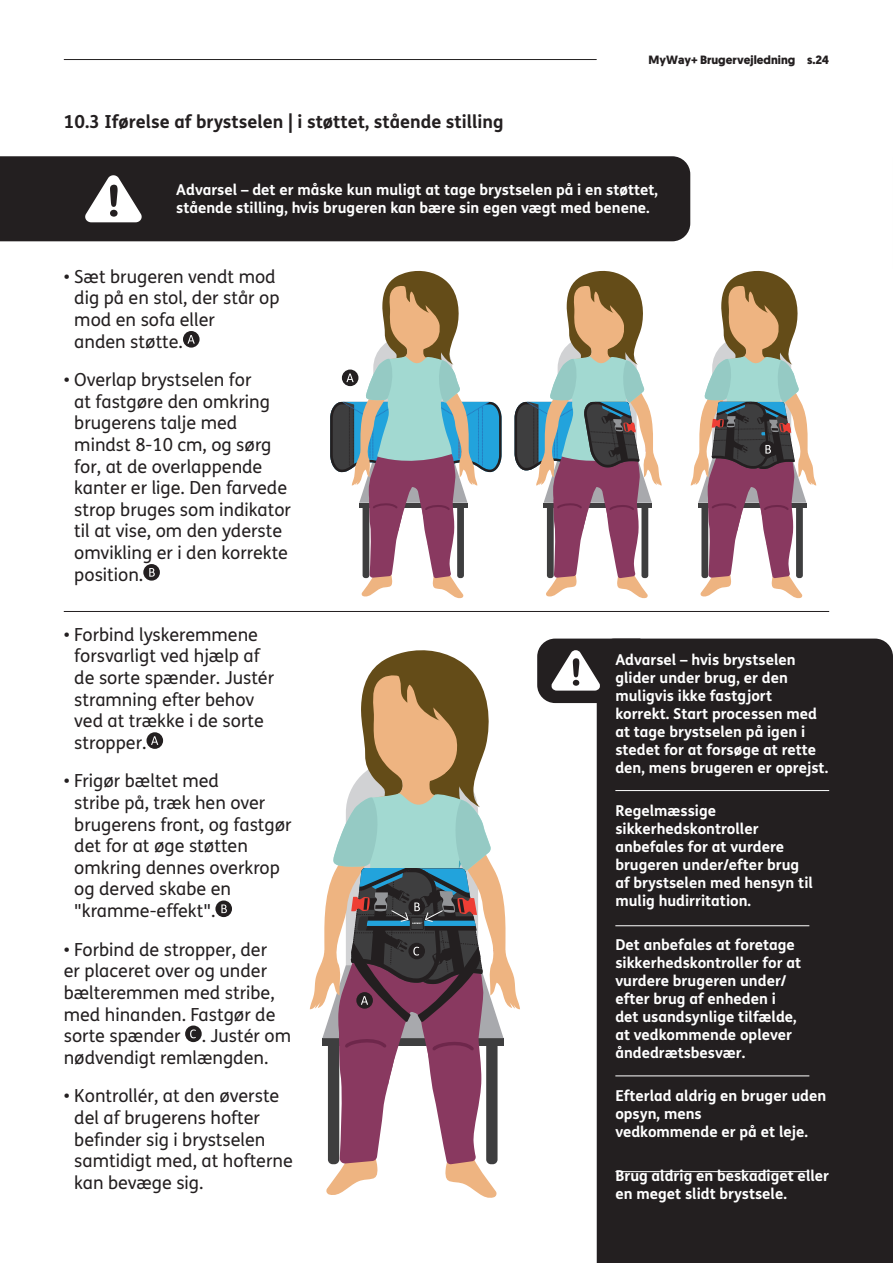
<style>
.page{position:relative;width:893px;height:1263px;background:#fff}
.page>*{position:absolute;margin:0;border:0;box-sizing:border-box;transform-origin:0 0}
.t1{font:18px/21.6px "FS Me";color:#231f20}
.t2{font:700 18px "FS Me";color:#231f20}
.t3{font:700 15px/18px "FS Me";color:#fff}
.t4{font:700 12px "Geomanist";color:#231f20}
</style>
<div class="page">
<hr style="left:64px;top:59px;width:532px;height:1px;background:#231f20">
<svg style="left:310px;top:905px;width:210px;height:104px"></svg>
<div style="left:597px;top:639px;width:296px;height:624px;background:#231f20"></div>
<div style="left:0;top:156px;width:690px;height:85px;background:#231f20"></div>
<svg style="left:85px;top:175px;width:57px;height:47px"></svg>
<svg style="left:183px;top:331px;width:17px;height:17px"></svg>
<svg style="left:187px;top:335px;width:8px;height:9px"></svg>
<div style="left:143px;top:564px;width:17px;height:17px;background:#231f20;border-radius:50%"></div>
<svg style="left:149px;top:568px;width:6px;height:9px"></svg>
<div style="left:147px;top:732px;width:16px;height:17px;background:#231f20;border-radius:50%"></div>
<svg style="left:151px;top:736px;width:7px;height:9px"></svg>
<svg style="left:215px;top:900px;width:17px;height:17px"></svg>
<svg style="left:221px;top:904px;width:6px;height:9px"></svg>
<div style="left:185px;top:1025px;width:17px;height:17px;background:#231f20;border-radius:50%"></div>
<svg style="left:190px;top:1029px;width:6px;height:9px"></svg>
<hr style="left:64px;top:611px;width:765px;height:1px;background:#231f20">
<hr style="left:615px;top:790px;width:214px;height:1px;background:#fff">
<hr style="left:615px;top:925px;width:194px;height:1px;background:#fff">
<hr style="left:615px;top:1075px;width:194px;height:1px;background:#fff">
<hr style="left:615px;top:1171px;width:194px;height:1px;background:#fff">
<svg style="left:537px;top:639px;width:103px;height:64px"></svg>
<svg style="left:892px;top:1024px;width:1px;height:113px"></svg>
<svg style="left:515px;top:270px;width:147px;height:329px"></svg>
<svg style="left:330px;top:270px;width:172px;height:329px"></svg>
<svg style="left:691px;top:270px;width:125px;height:329px"></svg>
<svg style="left:322px;top:650px;width:182px;height:548px"></svg>
<p class="t2" style="left:64px;top:108px;width:441px">10.3 Iførelse af brystselen | i støttet, stående stilling</p>
<p class="t4" style="left:648px;top:52px;width:182px">MyWay+ Brugervejledning s.24</p>
<p class="t3" style="left:176px;top:180px;width:483px">Advarsel – det er måske kun muligt at tage brystselen på i en støttet, stående stilling, hvis brugeren kan bære sin egen vægt med benene.</p>
<p class="t1" style="left:74px;top:265px;width:207px;text-indent:-11px">• Sæt brugeren vendt mod dig på en stol, der står op mod en sofa eller<br>anden støtte.</p>
<p class="t1" style="left:74px;top:369px;width:218px;text-indent:-11px">• Overlap brystselen for<br>at fastgøre den omkring brugerens talje med mindst 8-10 cm, og sørg for, at de overlappende kanter er lige. Den farvede strop bruges som indikator til at vise, om den yderste omvikling er i den korrekte position.</p>
<p class="t1" style="left:74px;top:623px;width:201px;text-indent:-11px">• Forbind lyskeremmene forsvarligt ved hjælp af de sorte spænder. Justér stramning efter behov ved at trække i de sorte stropper.</p>
<p class="t1" style="left:74px;top:770px;width:219px;text-indent:-11px">• Frigør bæltet med<br>stribe på, træk hen over brugerens front, og fastgør det for at øge støtten omkring dennes overkrop og derved skabe en "kramme-effekt".</p>
<p class="t1" style="left:64px;top:938px;width:229px">• Forbind de stropper, der<br>er placeret over og under bælteremmen med stribe, med hinanden. Fastgør de sorte spænder . Justér om nødvendigt remlængden.</p>
<p class="t1" style="left:74px;top:1085px;width:220px;text-indent:-11px">• Kontrollér, at den øverste del af brugerens hofter befinder sig i brystselen samtidigt med, at hofterne kan bevæge sig.</p>
<p class="t3" style="left:615px;top:650px;width:214px">Advarsel – hvis brystselen glider under brug, er den muligvis ikke fastgjort korrekt. Start processen med at tage brystselen på igen i stedet for at forsøge at rette den, mens brugeren er oprejst.</p>
<p class="t3" style="left:615px;top:801px;width:199px">Regelmæssige sikkerhedskontroller anbefales for at vurdere brugeren under/efter brug af brystselen med hensyn til mulig hudirritation.</p>
<p class="t3" style="left:615px;top:935px;width:187px">Det anbefales at foretage sikkerhedskontroller for at vurdere brugeren under/ efter brug af enheden i det usandsynlige tilfælde, at vedkommende oplever åndedrætsbesvær.</p>
<p class="t3" style="left:615px;top:1086px;width:212px">Efterlad aldrig en bruger uden opsyn, mens<br>vedkommende er på et leje.</p>
<p class="t3" style="left:615px;top:1166px;width:215px">Brug aldrig en beskadiget eller en meget slidt brystsele.</p>
</div>
